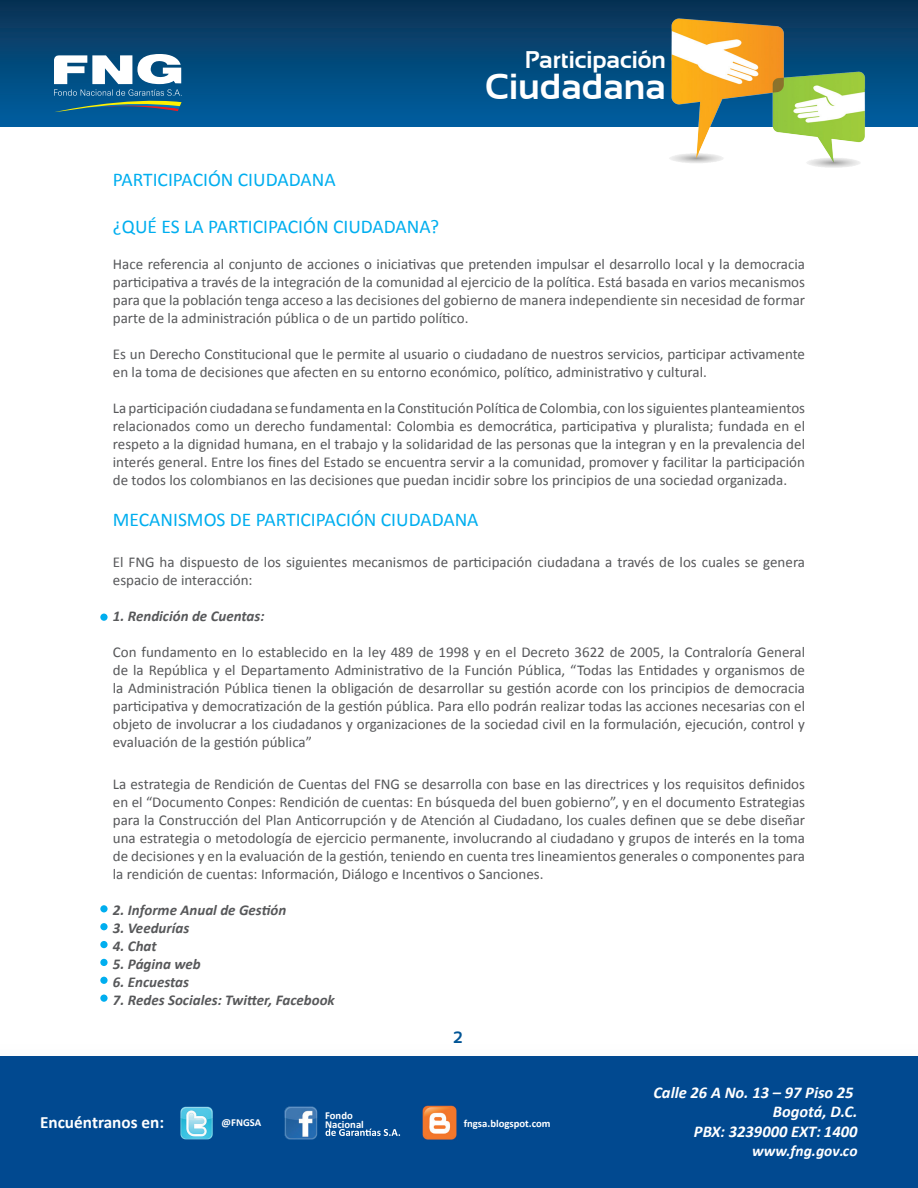
<style>
.page{position:relative;width:918px;height:1188px;background:#fff}
.page>*{position:absolute;margin:0;border:0;box-sizing:border-box;transform-origin:0 0}
.t1{font:700 36px "Sansation";color:#fff}
.t2{font:700 24px "Sansation";color:#fff}
.t3{font:19.5px "Calibri";color:#00aeef}
.t4{font:700 17.25px "Calibri";color:#fff}
.t5{font:italic 700 16.5px/19.8px "Calibri";color:#fff;text-align:right}
.t6{font:700 16.5px "Sansation";color:#005495}
.t7{font:italic 700 15.45px "Calibri";color:#fff}
.t8{font:15px/18px "Calibri";color:#57585a;text-align:justify}
.t9{font:italic 700 15px "Calibri";color:#57585a}
.t10{font:700 10.65px "Calibri";color:#fff}
</style>
<div class="page">
<div style="left:0;top:0;width:918px;height:126px;background:linear-gradient(to bottom,#0b3253,#005fa1)"></div>
<svg style="left:54px;top:54px;width:128px;height:58px"></svg>
<img style="left:644px;top:13px;width:254px;height:155px">
<div style="left:0;top:1056px;width:918px;height:132px;background:#014990"></div>
<svg style="left:326px;top:1129px;width:74px;height:7px"></svg>
<img style="left:422px;top:1105px;width:35px;height:35px">
<img style="left:180px;top:1107px;width:33px;height:32px">
<img style="left:284px;top:1106px;width:33px;height:34px">
<div style="left:100px;top:614px;width:8px;height:7px;background:#00aeef;border-radius:50%"></div>
<div style="left:100px;top:905px;width:8px;height:7px;background:#00aeef;border-radius:50%"></div>
<div style="left:100px;top:923px;width:8px;height:7px;background:#00aeef;border-radius:50%"></div>
<div style="left:100px;top:941px;width:8px;height:7px;background:#00aeef;border-radius:50%"></div>
<div style="left:100px;top:959px;width:8px;height:7px;background:#00aeef;border-radius:50%"></div>
<div style="left:100px;top:977px;width:8px;height:7px;background:#00aeef;border-radius:50%"></div>
<div style="left:100px;top:995px;width:8px;height:7px;background:#00aeef;border-radius:50%"></div>
<h2 class="t2" style="left:525px;top:46px;width:143px">Participación</h2>
<h1 class="t1" style="left:485px;top:66px;width:183px">Ciudadana</h1>
<p class="t3" style="left:113px;top:167px;width:224px">PARTICIPACIÓN CIUDADANA</p>
<p class="t3" style="left:113px;top:214px;width:328px">¿QUÉ ES LA PARTICIPACIÓN CIUDADANA?</p>
<p class="t8" style="left:113px;top:255px;width:694px">Hace referencia al conjunto de acciones o iniciativas que pretenden impulsar el desarrollo local y la democracia participativa a través de la integración de la comunidad al ejercicio de la política. Está basada en varios mecanismos para que la población tenga acceso a las decisiones del gobierno de manera independiente sin necesidad de formar parte de la administración pública o de un partido político.</p>
<p class="t8" style="left:113px;top:345px;width:694px">Es un Derecho Constitucional que le permite al usuario o ciudadano de nuestros servicios, participar activamente en la toma de decisiones que afecten en su entorno económico, político, administrativo y cultural.</p>
<p class="t8" style="left:113px;top:399px;width:694px">La participación ciudadana se fundamenta en la Constitución Política de Colombia, con los siguientes planteamientos relacionados como un derecho fundamental: Colombia es democrática, participativa y pluralista; fundada en el respeto a la dignidad humana, en el trabajo y la solidaridad de las personas que la integran y en la prevalencia del interés general. Entre los fines del Estado se encuentra servir a la comunidad, promover y facilitar la participación de todos los colombianos en las decisiones que puedan incidir sobre los principios de una sociedad organizada.</p>
<p class="t3" style="left:113px;top:507px;width:367px">MECANISMOS DE PARTICIPACIÓN CIUDADANA</p>
<p class="t8" style="left:113px;top:554px;width:694px">El FNG ha dispuesto de los siguientes mecanismos de participación ciudadana a través de los cuales se genera espacio de interacción:</p>
<p class="t9" style="left:113px;top:607px;width:153px">1. Rendición de Cuentas:</p>
<p class="t8" style="left:113px;top:644px;width:694px">Con fundamento en lo establecido en la ley 489 de 1998 y en el Decreto 3622 de 2005, la Contraloría General de la República y el Departamento Administrativo de la Función Pública, “Todas las Entidades y organismos de la Administración Pública tienen la obligación de desarrollar su gestión acorde con los principios de democracia participativa y democratización de la gestión pública. Para ello podrán realizar todas las acciones necesarias con el objeto de involucrar a los ciudadanos y organizaciones de la sociedad civil en la formulación, ejecución, control y evaluación de la gestión pública”</p>
<p class="t8" style="left:113px;top:775px;width:694px">La estrategia de Rendición de Cuentas del FNG se desarrolla con base en las directrices y los requisitos definidos en el “Documento Conpes: Rendición de cuentas: En búsqueda del buen gobierno”, y en el documento Estrategias para la Construcción del Plan Anticorrupción y de Atención al Ciudadano, los cuales definen que se debe diseñar una estrategia o metodología de ejercicio permanente, involucrando al ciudadano y grupos de interés en la toma de decisiones y en la evaluación de la gestión, teniendo en cuenta tres lineamientos generales o componentes para la rendición de cuentas: Información, Diálogo e Incentivos o Sanciones.</p>
<p class="t9" style="left:113px;top:900px;width:175px">2. Informe Anual de Gestión</p>
<p class="t9" style="left:113px;top:918px;width:78px">3. Veedurías</p>
<p class="t9" style="left:113px;top:936px;width:45px">4. Chat</p>
<p class="t9" style="left:113px;top:954px;width:89px">5. Página web</p>
<p class="t9" style="left:113px;top:972px;width:78px">6. Encuestas</p>
<p class="t9" style="left:113px;top:990px;width:223px">7. Redes Sociales: Twitter, Facebook</p>
<p class="t6" style="left:453px;top:1028px;width:11px">2</p>
<p class="t10" style="left:325px;top:1109px;width:29px">Fondo</p>
<p class="t4" style="left:40px;top:1111px;width:126px">Encuéntranos en:</p>
<p class="t10" style="left:222px;top:1116px;width:41px">@FNGSA</p>
<p class="t10" style="left:325px;top:1117px;width:40px">Nacional</p>
<p class="t10" style="left:464px;top:1117px;width:88px">fngsa.blogspot.com</p>
<p class="t5" style="left:653px;top:1082px;width:206px">Calle 26 A No. 13 – 97 Piso 25<br>Bogotá, D.C.<br>PBX: 3239000 EXT: 1400</p>
<p class="t7" style="left:752px;top:1141px;width:107px">www.fng.gov.co</p>
</div>
